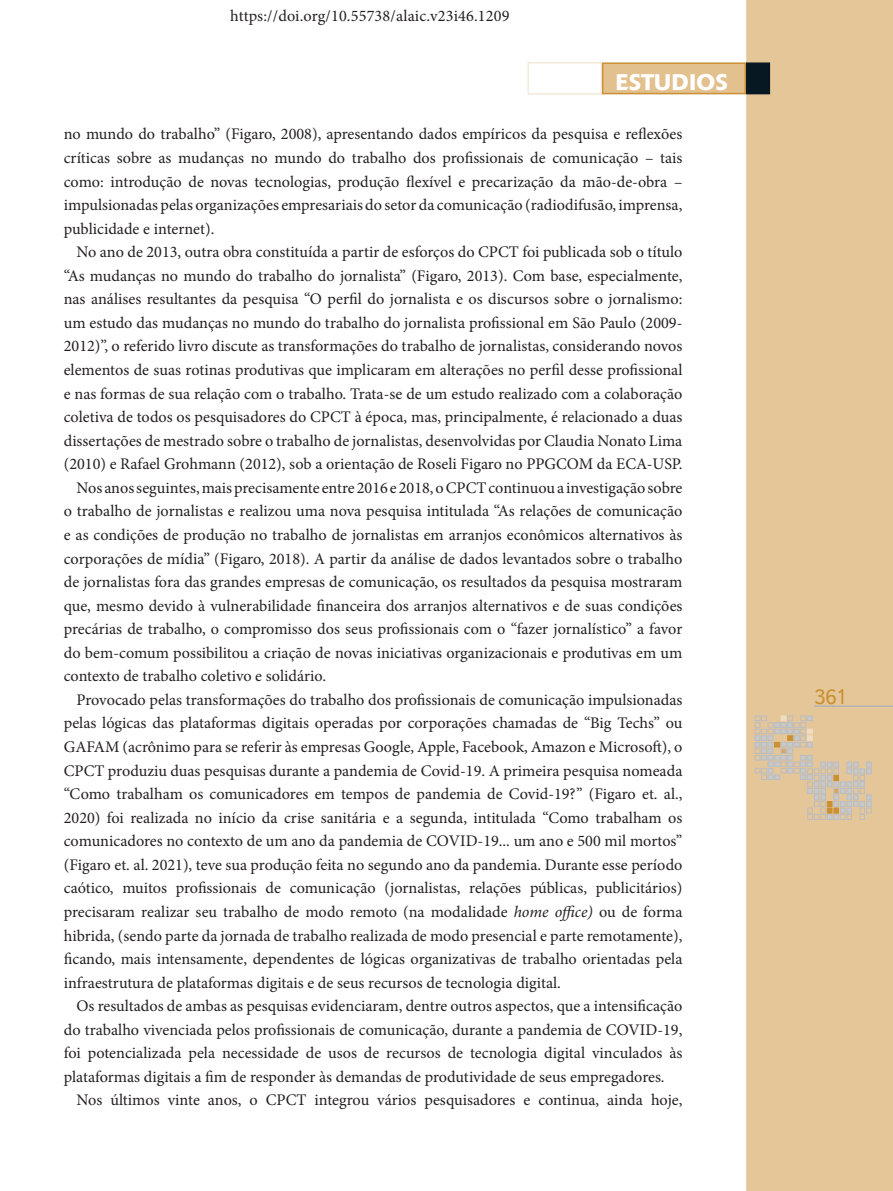
<style>
.page{position:relative;width:893px;height:1191px;background:#fff}
.page>*{position:absolute;margin:0;border:0;box-sizing:border-box;transform-origin:0 0}
.t1{font:500 22.5px "Delta";letter-spacing:.02em;color:#fff}
.t2{font:21px "Istok Web";color:#cb9033}
.t3{font:16.2px/23.5px "Minion Pro";color:#231f20;text-align:justify}
.s1{font-style:italic}
</style>
<div class="page">
<div style="left:746px;top:0;width:147px;height:1191px;background:#e5c698"></div>
<div style="left:602px;top:62px;width:144px;height:32px;background:#e3c18f;border:2px solid #cb9033"></div>
<div style="left:746px;top:62px;width:24px;height:32px;background:#071822"></div>
<div style="left:528px;top:62px;width:74px;height:33px;border:1px solid #f2e3cd"></div>
<svg style="left:755px;top:716px;width:116px;height:103px;background:#d8c3a3"></svg>
<hr style="left:814px;top:706px;width:79px;height:1px;background:#b2b3b7">
<p class="t3" style="left:230px;top:4px;width:281px">https://doi.org/10.55738/alaic.v23i46.1209</p>
<h1 class="t1" style="left:616px;top:69px;width:114px">ESTUDIOS</h1>
<p class="t3" style="left:64px;top:122px;width:620px">no mundo do trabalho” (Figaro, 2008), apresentando dados empíricos da pesquisa e reflexões críticas sobre as mudanças no mundo do trabalho dos profissionais de comunicação – tais como: introdução de novas tecnologias, produção flexível e precarização da mão-de-obra – impulsionadas pelas organizações empresariais do setor da comunicação (radiodifusão, imprensa, publicidade e internet).</p>
<p class="t3" style="left:77px;top:240px;width:607px">No ano de 2013, outra obra constituída a partir de esforços do CPCT foi publicada sob o título</p>
<p class="t3" style="left:64px;top:264px;width:620px">“As mudanças no mundo do trabalho do jornalista” (Figaro, 2013). Com base, especialmente,</p>
<p class="t3" style="left:64px;top:287px;width:620px">nas análises resultantes da pesquisa “O perfil do jornalista e os discursos sobre o jornalismo:</p>
<p class="t3" style="left:64px;top:311px;width:620px">um estudo das mudanças no mundo do trabalho do jornalista profissional em São Paulo (2009-</p>
<p class="t3" style="left:64px;top:334px;width:620px">2012)”, o referido livro discute as transformações do trabalho de jornalistas, considerando novos</p>
<p class="t3" style="left:64px;top:358px;width:620px">elementos de suas rotinas produtivas que implicaram em alterações no perfil desse profissional</p>
<p class="t3" style="left:64px;top:382px;width:620px">e nas formas de sua relação com o trabalho. Trata-se de um estudo realizado com a colaboração</p>
<p class="t3" style="left:64px;top:405px;width:620px">coletiva de todos os pesquisadores do CPCT à época, mas, principalmente, é relacionado a duas</p>
<p class="t3" style="left:64px;top:429px;width:620px">dissertações de mestrado sobre o trabalho de jornalistas, desenvolvidas por Claudia Nonato Lima</p>
<p class="t3" style="left:64px;top:452px;width:620px">(2010) e Rafael Grohmann (2012), sob a orientação de Roseli Figaro no PPGCOM da ECA-USP.</p>
<p class="t3" style="left:77px;top:476px;width:607px">Nos anos seguintes, mais precisamente entre 2016 e 2018, o CPCT continuou a investigação sobre</p>
<p class="t3" style="left:64px;top:499px;width:620px">o trabalho de jornalistas e realizou uma nova pesquisa intitulada “As relações de comunicação</p>
<p class="t3" style="left:64px;top:523px;width:620px">e as condições de produção no trabalho de jornalistas em arranjos econômicos alternativos às</p>
<p class="t3" style="left:64px;top:546px;width:620px">corporações de mídia” (Figaro, 2018). A partir da análise de dados levantados sobre o trabalho</p>
<p class="t3" style="left:64px;top:570px;width:620px">de jornalistas fora das grandes empresas de comunicação, os resultados da pesquisa mostraram</p>
<p class="t3" style="left:64px;top:594px;width:620px">que, mesmo devido à vulnerabilidade financeira dos arranjos alternativos e de suas condições</p>
<p class="t3" style="left:64px;top:617px;width:620px">precárias de trabalho, o compromisso dos seus profissionais com o “fazer jornalístico” a favor</p>
<p class="t3" style="left:64px;top:641px;width:620px">do bem-comum possibilitou a criação de novas iniciativas organizacionais e produtivas em um</p>
<p class="t3" style="left:64px;top:664px;width:264px">contexto de trabalho coletivo e solidário.</p>
<p class="t3" style="left:77px;top:688px;width:607px">Provocado pelas transformações do trabalho dos profissionais de comunicação impulsionadas</p>
<p class="t3" style="left:64px;top:711px;width:620px">pelas lógicas das plataformas digitais operadas por corporações chamadas de “Big Techs” ou</p>
<p class="t3" style="left:64px;top:735px;width:620px">GAFAM (acrônimo para se referir às empresas Google, Apple, Facebook, Amazon e Microsoft), o</p>
<p class="t3" style="left:64px;top:758px;width:620px">CPCT produziu duas pesquisas durante a pandemia de Covid-19. A primeira pesquisa nomeada</p>
<p class="t3" style="left:64px;top:782px;width:620px">“Como trabalham os comunicadores em tempos de pandemia de Covid-19?” (Figaro et. al.,</p>
<p class="t3" style="left:64px;top:806px;width:620px">2020) foi realizada no início da crise sanitária e a segunda, intitulada “Como trabalham os</p>
<p class="t3" style="left:64px;top:829px;width:620px">comunicadores no contexto de um ano da pandemia de COVID-19... um ano e 500 mil mortos”</p>
<p class="t3" style="left:64px;top:853px;width:620px">(Figaro et. al. 2021), teve sua produção feita no segundo ano da pandemia. Durante esse período</p>
<p class="t3" style="left:64px;top:876px;width:620px">caótico, muitos profissionais de comunicação (jornalistas, relações públicas, publicitários)</p>
<p class="t3" style="left:64px;top:900px;width:620px">precisaram realizar seu trabalho de modo remoto (na modalidade <span class="s1">home office)</span> ou de forma</p>
<p class="t3" style="left:64px;top:923px;width:620px">hibrida, (sendo parte da jornada de trabalho realizada de modo presencial e parte remotamente),</p>
<p class="t3" style="left:64px;top:947px;width:620px">ficando, mais intensamente, dependentes de lógicas organizativas de trabalho orientadas pela</p>
<p class="t3" style="left:64px;top:970px;width:499px">infraestrutura de plataformas digitais e de seus recursos de tecnologia digital.</p>
<p class="t3" style="left:77px;top:994px;width:607px">Os resultados de ambas as pesquisas evidenciaram, dentre outros aspectos, que a intensificação</p>
<p class="t3" style="left:64px;top:1018px;width:620px">do trabalho vivenciada pelos profissionais de comunicação, durante a pandemia de COVID-19,</p>
<p class="t3" style="left:64px;top:1041px;width:620px">foi potencializada pela necessidade de usos de recursos de tecnologia digital vinculados às</p>
<p class="t3" style="left:64px;top:1065px;width:602px">plataformas digitais a fim de responder às demandas de produtividade de seus empregadores.</p>
<p class="t3" style="left:77px;top:1088px;width:607px">Nos últimos vinte anos, o CPCT integrou vários pesquisadores e continua, ainda hoje,</p>
<p class="t2" style="left:814px;top:685px;width:33px">361</p>
</div>
